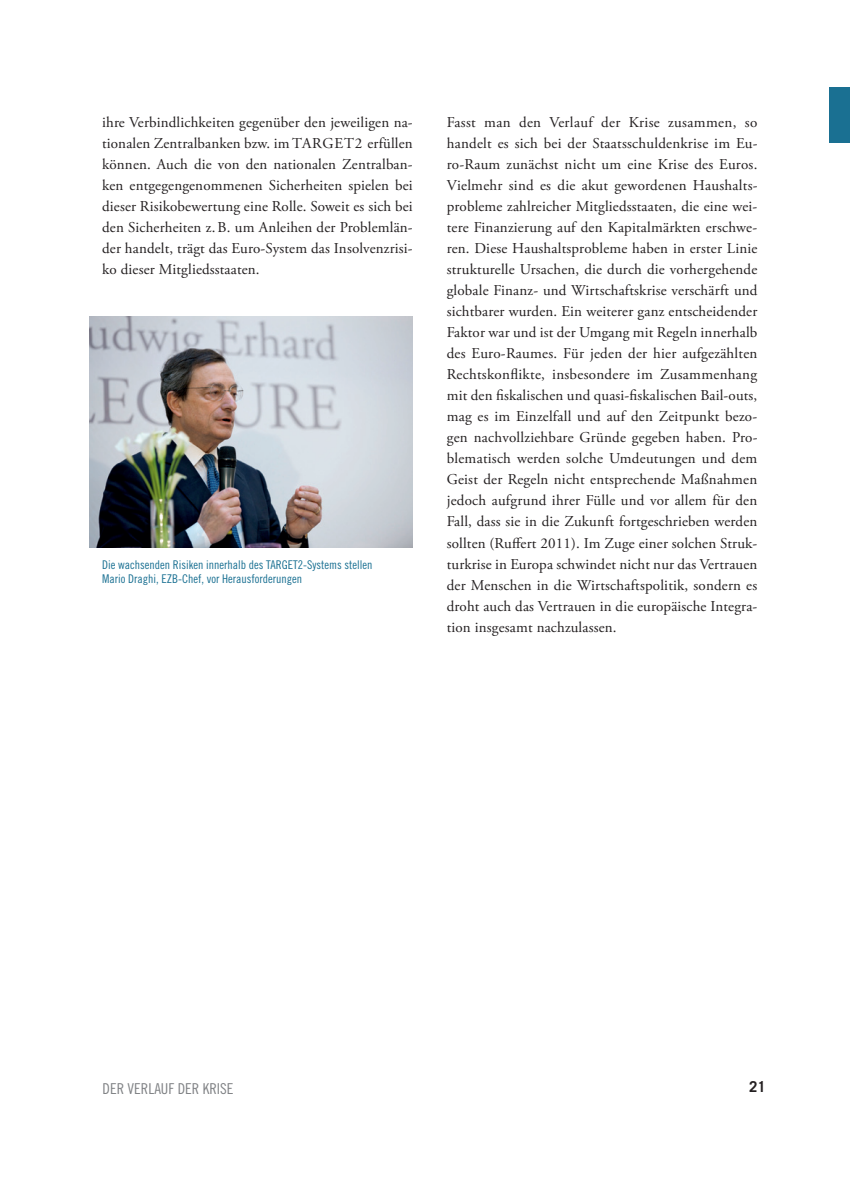
<style>
.page{position:relative;width:851px;height:1191px;background:#fff}
.page>*{position:absolute;margin:0;border:0;box-sizing:border-box;transform-origin:0 0}
.t1{font:15px/21px "Adobe Garamond Pro";letter-spacing:.01em;color:#231f20;text-align:justify}
.t2{font:15px "Trade Gothic Cond Eighteen";color:#808285}
.t3{font:700 15px "Trade Gothic";color:#231f20}
.t4{font:12px/14.4px "Trade Gothic Cond Eighteen";color:#1a7092}
</style>
<div class="page">
<div style="left:829px;top:88px;width:20px;height:55px;background:#1a7092"></div>
<img style="left:89px;top:316px;width:323px;height:231px">
<p class="t1" style="left:102px;top:113px;width:312px">ihre Verbindlichkeiten gegenüber den jeweiligen na&shy;tionalen Zentralbanken bzw. im TARGET2 erfüllen können. Auch die von den nationalen Zentralban&shy;ken entgegengenommenen Sicherheiten spielen bei dieser Risikobewertung eine Rolle. Soweit es sich bei den Sicherheiten z.B. um Anleihen der Problemlän&shy;der handelt, trägt das Euro-System das Insolvenzrisi&shy;ko dieser Mitgliedsstaaten.</p>
<p class="t4" style="left:102px;top:557px;width:272px">Die wachsenden Risiken innerhalb des TARGET2-Systems stellen<br>Mario Draghi, EZB-Chef, vor Herausforderungen</p>
<p class="t1" style="left:446px;top:113px;width:312px">Fasst man den Verlauf der Krise zusammen, so handelt es sich bei der Staatsschuldenkrise im Eu&shy;ro-Raum zunächst nicht um eine Krise des Euros.<br>Vielmehr sind es die akut gewordenen Haushalts&shy;probleme zahlreicher Mitgliedsstaaten, die eine wei&shy;tere Finanzierung auf den Kapitalmärkten erschwe&shy;ren. Diese Haushaltsprobleme haben in erster Linie strukturelle Ursachen, die durch die vorhergehende globale Finanz- und Wirtschaftskrise verschärft und sichtbarer wurden. Ein weiterer ganz entscheidender Faktor war und ist der Umgang mit Regeln innerhalb des Euro-Raumes. Für jeden der hier aufgezählten Rechtskonflikte, insbesondere im Zusammenhang mit den fiskalischen und quasi-fiskalischen Bail-outs, mag es im Einzelfall und auf den Zeitpunkt bezo&shy;gen nachvollziehbare Gründe gegeben haben. Pro&shy;blematisch werden solche Umdeutungen und dem Geist der Regeln nicht entsprechende Maßnahmen jedoch aufgrund ihrer Fülle und vor allem für den Fall, dass sie in die Zukunft fortgeschrieben werden sollten (Ruffert 2011). Im Zuge einer solchen Struk&shy;turkrise in Europa schwindet nicht nur das Vertrauen der Menschen in die Wirtschaftspolitik, sondern es droht auch das Vertrauen in die europäische Integra&shy;tion insgesamt nachzulassen.</p>
<p class="t2" style="left:103px;top:1079px;width:132px">DER VERLAUF DER KRISE</p>
<p class="t3" style="left:749px;top:1077px;width:18px">21</p>
</div>
